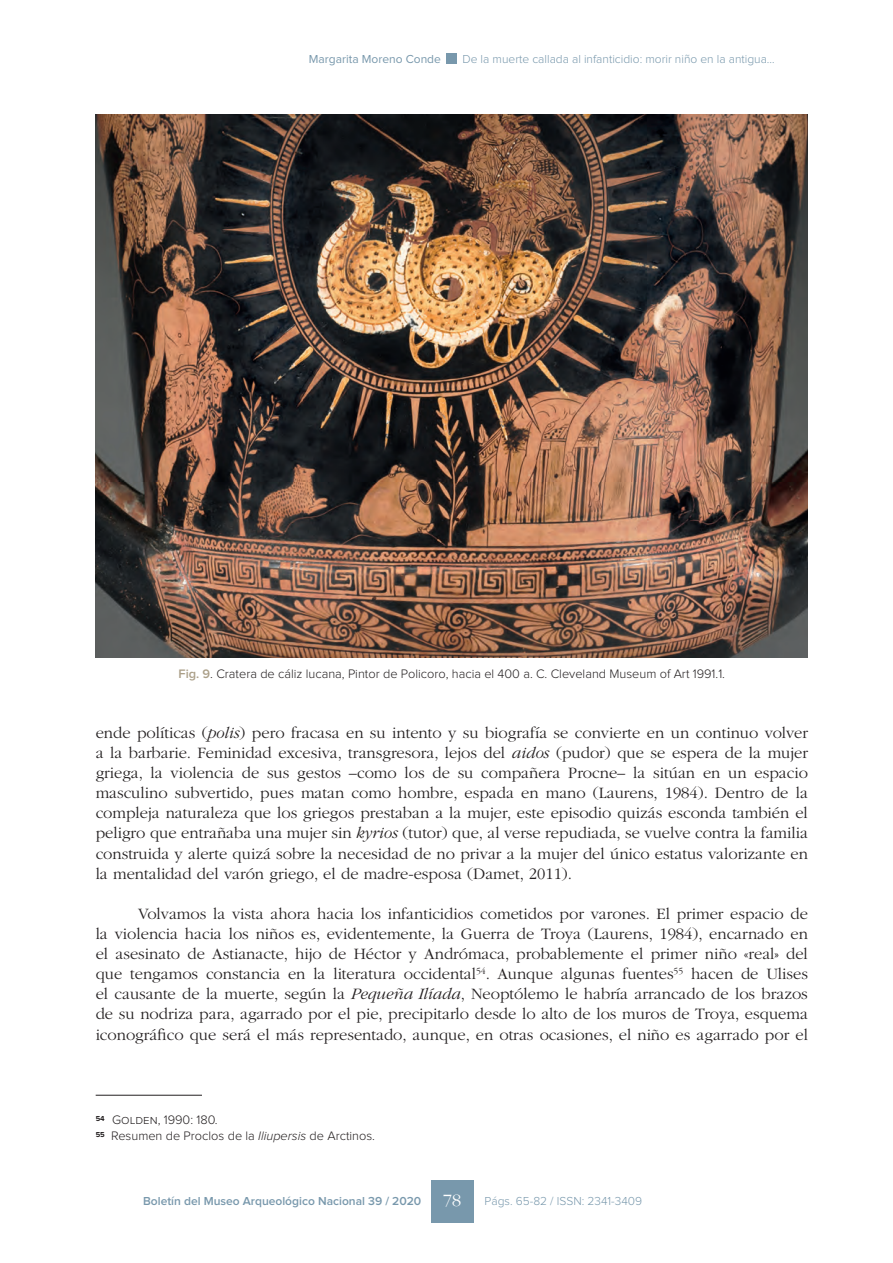
<style>
.page{position:relative;width:893px;height:1263px;background:#fff}
.page>*{position:absolute;margin:0;border:0;box-sizing:border-box;transform-origin:0 0}
.t1{font:300 18px "ITC Garamond Std";color:#fff}
.t2{font:300 16.5px/20.1px "ITC Garamond Std";color:#231f20;text-align:justify}
.Footnote_text{font:300 12.75px "Proxima Nova";color:#231f20}
.t3{font:300 12px "Proxima Nova";color:#7898ac}
.t4{font:600 12px "Proxima Nova";color:#7898ac}
.t5{font:12px "Proxima Nova";color:#7898ac}
.s1{font-weight:600;color:#ab9f88}
.s2{font-style:italic}
</style>
<div class="page">
<div style="left:431px;top:1180px;width:42px;height:43px;background:#7898ac"></div>
<div style="left:446px;top:53px;width:11px;height:11px;background:#7898ac"></div>
<hr style="left:96px;top:1095px;width:106px;height:1px;background:#231f20">
<img style="left:95px;top:115px;width:713px;height:543px">
<p class="t5" style="left:309px;top:53px;width:134px">Margarita Moreno Conde</p>
<p class="t3" style="left:462px;top:54px;width:314px">De la muerte callada al infanticidio: morir niño en la antigua…</p>
<p class="Footnote_text" style="left:179px;top:667px;width:548px"><span class="s1">Fig. 9</span>. Cratera de cáliz lucana, Pintor de Policoro, hacia el 400 a. C. Cleveland Museum of Art 1991.1.</p>
<p class="t2" style="left:96px;top:723px;width:714px">ende políticas (<span class="s2">polis</span>) pero fracasa en su intento y su biografía se convierte en un continuo volver a la barbarie. Feminidad excesiva, transgresora, lejos del <span class="s2">aidos</span> (pudor) que se espera de la mujer griega, la violencia de sus gestos –como los de su compañera Procne– la sitúan en un espacio masculino subvertido, pues matan como hombre, espada en mano (Laurens, 1984). Dentro de la compleja naturaleza que los griegos prestaban a la mujer, este episodio quizás esconda también el peligro que entrañaba una mujer sin <span class="s2">kyrios</span> (tutor) que, al verse repudiada, se vuelve contra la familia construida y alerte quizá sobre la necesidad de no privar a la mujer del único estatus valorizante en la mentalidad del varón griego, el de madre-esposa (Damet, 2011).</p>
<p class="t2" style="left:96px;top:904px;width:714px;text-indent:43px">Volvamos la vista ahora hacia los infanticidios cometidos por varones. El primer espacio de la violencia hacia los niños es, evidentemente, la Guerra de Troya (Laurens, 1984), encarnado en el asesinato de Astianacte, hijo de Héctor y Andrómaca, probablemente el primer niño «real» del que tengamos constancia en la literatura occidental<sup>54</sup>. Aunque algunas fuentes<sup>55</sup> hacen de Ulises el causante de la muerte, según la <span class="s2">Pequeña Ilíada</span>, Neoptólemo le habría arrancado de los brazos de su nodriza para, agarrado por el pie, precipitarlo desde lo alto de los muros de Troya, esquema iconográfico que será el más representado, aunque, en otras ocasiones, el niño es agarrado por el</p>
<p class="Footnote_text" style="left:96px;top:1114px;width:124px"><sup>54</sup> Golden, 1990: 180.</p>
<p class="Footnote_text" style="left:96px;top:1129px;width:281px"><sup>55</sup> Resumen de Proclos de la <span class="s2">Iliupersis</span> de Arctinos.</p>
<p class="t4" style="left:143px;top:1195px;width:280px">Boletín del Museo Arqueológico Nacional 39 / 2020</p>
<p class="t1" style="left:443px;top:1190px;width:19px">78</p>
<p class="t3" style="left:485px;top:1195px;width:159px">Págs. 65-82 / ISSN: 2341-3409</p>
</div>
